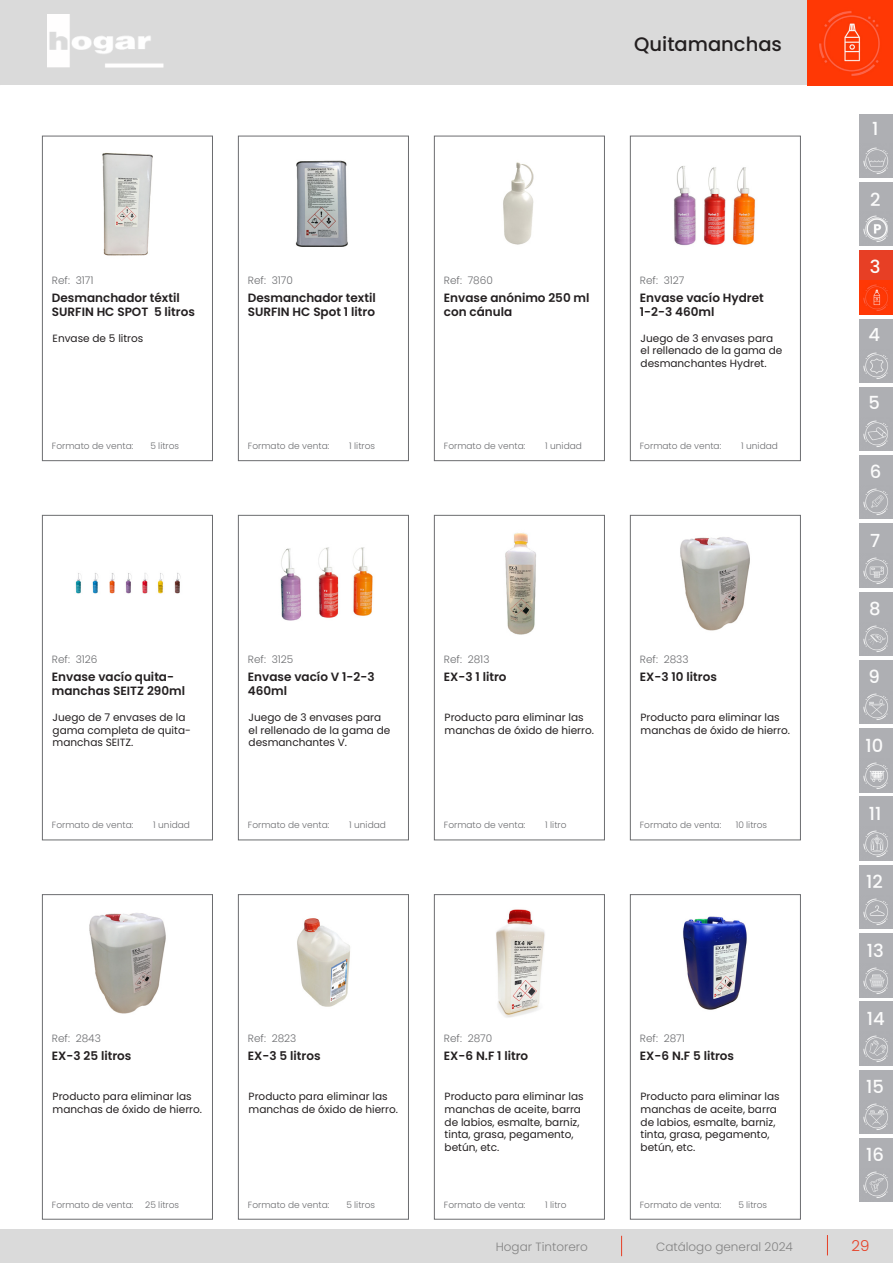
<style>
.page{position:relative;width:893px;height:1263px;background:#fff}
.page>*{position:absolute;margin:0;border:0;box-sizing:border-box;transform-origin:0 0}
.t1{font:500 19.5px "Poppins";color:#231f20}
.t2{font:500 18px "Poppins";color:#fbfbfb}
.t3{font:300 15px "Poppins";color:#e73f25}
.t4{font:600 12px/14.4px "Poppins";color:#231f20}
.t5{font:300 12px "Poppins";color:#838383}
.t6{font:10.5px/12.6px "Poppins";color:#231f20}
.t7{font:300 10.5px "Poppins";color:#6c6d70}
.t8{font:300 9px "Poppins";color:#6c6d70}
</style>
<div class="page">
<div style="left:1px;top:0;width:830px;height:84px;background:#dadada"></div>
<img style="left:48px;top:14px;width:115px;height:53px">
<hr style="left:0;top:1229px;width:1px;height:34px;background:#dadada">
<svg style="left:0;top:0;width:1px;height:85px"></svg>
<div style="left:1px;top:1229px;width:892px;height:34px;background:#dadada"></div>
<svg style="left:827px;top:1235px;width:1px;height:20px"></svg>
<svg style="left:621px;top:1236px;width:1px;height:20px"></svg>
<img style="left:808px;top:0;width:85px;height:85px">
<div style="left:859px;top:114px;width:34px;height:30px;background:#aeafb3"></div>
<img style="left:859px;top:348px;width:34px;height:34px">
<div style="left:859px;top:182px;width:34px;height:30px;background:#aeafb3"></div>
<img style="left:859px;top:280px;width:34px;height:34px">
<div style="left:859px;top:250px;width:34px;height:30px;background:#e73f25"></div>
<img style="left:859px;top:212px;width:34px;height:34px">
<div style="left:859px;top:319px;width:34px;height:29px;background:#aeafb3"></div>
<img style="left:859px;top:417px;width:34px;height:34px">
<div style="left:859px;top:387px;width:34px;height:30px;background:#aeafb3"></div>
<img style="left:859px;top:485px;width:34px;height:34px">
<div style="left:859px;top:455px;width:34px;height:30px;background:#aeafb3"></div>
<img style="left:859px;top:553px;width:34px;height:34px">
<div style="left:859px;top:523px;width:34px;height:30px;background:#aeafb3"></div>
<img style="left:859px;top:621px;width:34px;height:34px">
<div style="left:859px;top:592px;width:34px;height:29px;background:#aeafb3"></div>
<img style="left:859px;top:690px;width:34px;height:34px">
<div style="left:859px;top:660px;width:34px;height:30px;background:#aeafb3"></div>
<img style="left:859px;top:758px;width:34px;height:34px">
<div style="left:859px;top:728px;width:34px;height:30px;background:#aeafb3"></div>
<img style="left:859px;top:826px;width:34px;height:34px">
<div style="left:859px;top:796px;width:34px;height:30px;background:#aeafb3"></div>
<img style="left:859px;top:895px;width:34px;height:34px">
<div style="left:859px;top:865px;width:34px;height:30px;background:#aeafb3"></div>
<img style="left:859px;top:963px;width:34px;height:34px">
<div style="left:859px;top:933px;width:34px;height:30px;background:#aeafb3"></div>
<img style="left:859px;top:1031px;width:34px;height:34px">
<div style="left:859px;top:1001px;width:34px;height:30px;background:#aeafb3"></div>
<img style="left:859px;top:1099px;width:34px;height:34px">
<div style="left:859px;top:1070px;width:34px;height:29px;background:#aeafb3"></div>
<img style="left:859px;top:1167px;width:34px;height:34px">
<div style="left:859px;top:1138px;width:34px;height:29px;background:#aeafb3"></div>
<img style="left:859px;top:144px;width:34px;height:34px">
<div style="left:42px;top:136px;width:171px;height:325px;border:1px solid #6c6d70"></div>
<img style="left:102px;top:153px;width:51px;height:103px">
<div style="left:238px;top:136px;width:171px;height:325px;border:1px solid #6c6d70"></div>
<img style="left:295px;top:160px;width:53px;height:87px">
<div style="left:434px;top:136px;width:171px;height:325px;border:1px solid #6c6d70"></div>
<img style="left:503px;top:162px;width:31px;height:83px">
<div style="left:630px;top:136px;width:171px;height:325px;border:1px solid #6c6d70"></div>
<img style="left:674px;top:166px;width:82px;height:80px">
<div style="left:42px;top:515px;width:171px;height:325px;border:1px solid #6c6d70"></div>
<img style="left:75px;top:573px;width:106px;height:21px">
<div style="left:238px;top:515px;width:171px;height:325px;border:1px solid #6c6d70"></div>
<img style="left:280px;top:547px;width:93px;height:74px">
<div style="left:434px;top:515px;width:171px;height:325px;border:1px solid #6c6d70"></div>
<img style="left:505px;top:533px;width:31px;height:102px">
<div style="left:630px;top:515px;width:171px;height:325px;border:1px solid #6c6d70"></div>
<img style="left:680px;top:537px;width:70px;height:94px">
<div style="left:42px;top:894px;width:171px;height:325px;border:1px solid #6c6d70"></div>
<img style="left:89px;top:913px;width:77px;height:101px">
<div style="left:238px;top:894px;width:171px;height:325px;border:1px solid #6c6d70"></div>
<img style="left:297px;top:918px;width:53px;height:89px">
<div style="left:434px;top:894px;width:171px;height:325px;border:1px solid #6c6d70"></div>
<img style="left:496px;top:909px;width:49px;height:109px">
<div style="left:630px;top:894px;width:171px;height:325px;border:1px solid #6c6d70"></div>
<img style="left:683px;top:916px;width:64px;height:94px">
<h1 class="t1" style="left:634px;top:33px;width:149px">Quitamanchas</h1>
<p class="t7" style="left:52px;top:274px;width:20px">Ref:</p>
<p class="t7" style="left:272px;top:274px;width:23px">3170</p>
<p class="t4" style="left:248px;top:290px;width:129px">Desmanchador textil<br>SURFIN HC Spot 1 litro</p>
<p class="t7" style="left:248px;top:274px;width:20px">Ref:</p>
<p class="t7" style="left:468px;top:274px;width:27px">7860</p>
<p class="t4" style="left:444px;top:290px;width:147px">Envase anónimo 250 ml con cánula</p>
<p class="t7" style="left:444px;top:274px;width:20px">Ref:</p>
<p class="t7" style="left:664px;top:274px;width:22px">3127</p>
<p class="t4" style="left:640px;top:290px;width:125px">Envase vacío Hydret<br>1-2-3 460ml</p>
<p class="t6" style="left:641px;top:332px;width:143px">Juego de 3 envases para el rellenado de la gama de desmanchantes Hydret.</p>
<p class="t7" style="left:640px;top:274px;width:20px">Ref:</p>
<p class="t7" style="left:76px;top:274px;width:19px">3171</p>
<p class="t4" style="left:52px;top:290px;width:145px">Desmanchador téxtil<br>SURFIN HC SPOT 5 litros</p>
<p class="t6" style="left:53px;top:332px;width:92px">Envase de 5 litros</p>
<p class="t8" style="left:52px;top:441px;width:83px">Formato de venta:</p>
<p class="t8" style="left:150px;top:441px;width:30px">5 litros</p>
<p class="t8" style="left:248px;top:441px;width:83px">Formato de venta:</p>
<p class="t8" style="left:349px;top:441px;width:27px">1 litros</p>
<p class="t8" style="left:444px;top:441px;width:83px">Formato de venta:</p>
<p class="t8" style="left:545px;top:441px;width:38px">1 unidad</p>
<p class="t8" style="left:640px;top:441px;width:83px">Formato de venta:</p>
<p class="t8" style="left:741px;top:441px;width:38px">1 unidad</p>
<p class="t7" style="left:52px;top:653px;width:20px">Ref:</p>
<p class="t7" style="left:272px;top:653px;width:23px">3125</p>
<p class="t4" style="left:248px;top:670px;width:128px">Envase vacío V 1-2-3<br>460ml</p>
<p class="t6" style="left:249px;top:711px;width:143px">Juego de 3 envases para el rellenado de la gama de desmanchantes V.</p>
<p class="t7" style="left:248px;top:653px;width:20px">Ref:</p>
<p class="t7" style="left:468px;top:653px;width:23px">2813</p>
<p class="t4" style="left:444px;top:670px;width:64px">EX-3 1 litro</p>
<p class="t6" style="left:445px;top:711px;width:151px">Producto para eliminar las manchas de óxido de hierro.</p>
<p class="t7" style="left:444px;top:653px;width:20px">Ref:</p>
<p class="t7" style="left:664px;top:653px;width:26px">2833</p>
<p class="t4" style="left:640px;top:670px;width:78px">EX-3 10 litros</p>
<p class="t6" style="left:641px;top:711px;width:151px">Producto para eliminar las manchas de óxido de hierro.</p>
<p class="t7" style="left:640px;top:653px;width:20px">Ref:</p>
<p class="t7" style="left:76px;top:653px;width:23px">3126</p>
<p class="t4" style="left:52px;top:670px;width:135px">Envase vacío quita&shy;manchas SEITZ 290ml</p>
<p class="t6" style="left:53px;top:711px;width:140px">Juego de 7 envases de la gama completa de quita&shy;manchas SEITZ.</p>
<p class="t8" style="left:52px;top:820px;width:83px">Formato de venta:</p>
<p class="t8" style="left:153px;top:820px;width:38px">1 unidad</p>
<p class="t8" style="left:248px;top:820px;width:83px">Formato de venta:</p>
<p class="t8" style="left:349px;top:820px;width:38px">1 unidad</p>
<p class="t8" style="left:444px;top:820px;width:83px">Formato de venta:</p>
<p class="t8" style="left:545px;top:820px;width:23px">1 litro</p>
<p class="t8" style="left:640px;top:820px;width:83px">Formato de venta:</p>
<p class="t8" style="left:736px;top:820px;width:33px">10 litros</p>
<p class="t7" style="left:52px;top:1032px;width:20px">Ref:</p>
<p class="t7" style="left:272px;top:1032px;width:26px">2823</p>
<p class="t4" style="left:248px;top:1049px;width:74px">EX-3 5 litros</p>
<p class="t6" style="left:249px;top:1090px;width:151px">Producto para eliminar las manchas de óxido de hierro.</p>
<p class="t7" style="left:248px;top:1032px;width:20px">Ref:</p>
<p class="t7" style="left:468px;top:1032px;width:26px">2870</p>
<p class="t4" style="left:444px;top:1049px;width:86px">EX-6 N.F 1 litro</p>
<p class="t6" style="left:445px;top:1090px;width:141px">Producto para eliminar las manchas de aceite, barra de labios, esmalte, barniz, tinta, grasa, pegamento, betún, etc.</p>
<p class="t7" style="left:444px;top:1032px;width:20px">Ref:</p>
<p class="t7" style="left:664px;top:1032px;width:23px">2871</p>
<p class="t4" style="left:640px;top:1049px;width:96px">EX-6 N.F 5 litros</p>
<p class="t6" style="left:641px;top:1090px;width:141px">Producto para eliminar las manchas de aceite, barra de labios, esmalte, barniz, tinta, grasa, pegamento, betún, etc.</p>
<p class="t7" style="left:640px;top:1032px;width:20px">Ref:</p>
<p class="t7" style="left:76px;top:1032px;width:27px">2843</p>
<p class="t4" style="left:52px;top:1049px;width:81px">EX-3 25 litros</p>
<p class="t6" style="left:53px;top:1090px;width:151px">Producto para eliminar las manchas de óxido de hierro.</p>
<p class="t8" style="left:52px;top:1199px;width:83px">Formato de venta:</p>
<p class="t8" style="left:145px;top:1199px;width:35px">25 litros</p>
<p class="t8" style="left:248px;top:1199px;width:83px">Formato de venta:</p>
<p class="t8" style="left:346px;top:1199px;width:30px">5 litros</p>
<p class="t8" style="left:444px;top:1199px;width:83px">Formato de venta:</p>
<p class="t8" style="left:545px;top:1199px;width:23px">1 litro</p>
<p class="t8" style="left:640px;top:1199px;width:83px">Formato de venta:</p>
<p class="t8" style="left:738px;top:1199px;width:30px">5 litros</p>
<h2 class="t2" style="left:872px;top:119px;width:8px">1</h2>
<h2 class="t2" style="left:870px;top:189px;width:12px">2</h2>
<h2 class="t2" style="left:870px;top:256px;width:12px">3</h2>
<h2 class="t2" style="left:869px;top:324px;width:13px">4</h2>
<h2 class="t2" style="left:869px;top:393px;width:13px">5</h2>
<h2 class="t2" style="left:870px;top:461px;width:13px">6</h2>
<h2 class="t2" style="left:870px;top:530px;width:12px">7</h2>
<h2 class="t2" style="left:869px;top:598px;width:13px">8</h2>
<h2 class="t2" style="left:869px;top:666px;width:13px">9</h2>
<h2 class="t2" style="left:865px;top:735px;width:19px">10</h2>
<h2 class="t2" style="left:869px;top:803px;width:14px">11</h2>
<h2 class="t2" style="left:866px;top:871px;width:18px">12</h2>
<h2 class="t2" style="left:867px;top:940px;width:18px">13</h2>
<h2 class="t2" style="left:867px;top:1008px;width:19px">14</h2>
<h2 class="t2" style="left:866px;top:1076px;width:19px">15</h2>
<h2 class="t2" style="left:866px;top:1144px;width:19px">16</h2>
<p class="t5" style="left:496px;top:1240px;width:94px">Hogar Tintorero</p>
<p class="t5" style="left:656px;top:1240px;width:138px">Catálogo general 2024</p>
<h3 class="t3" style="left:852px;top:1237px;width:19px">29</h3>
</div>
